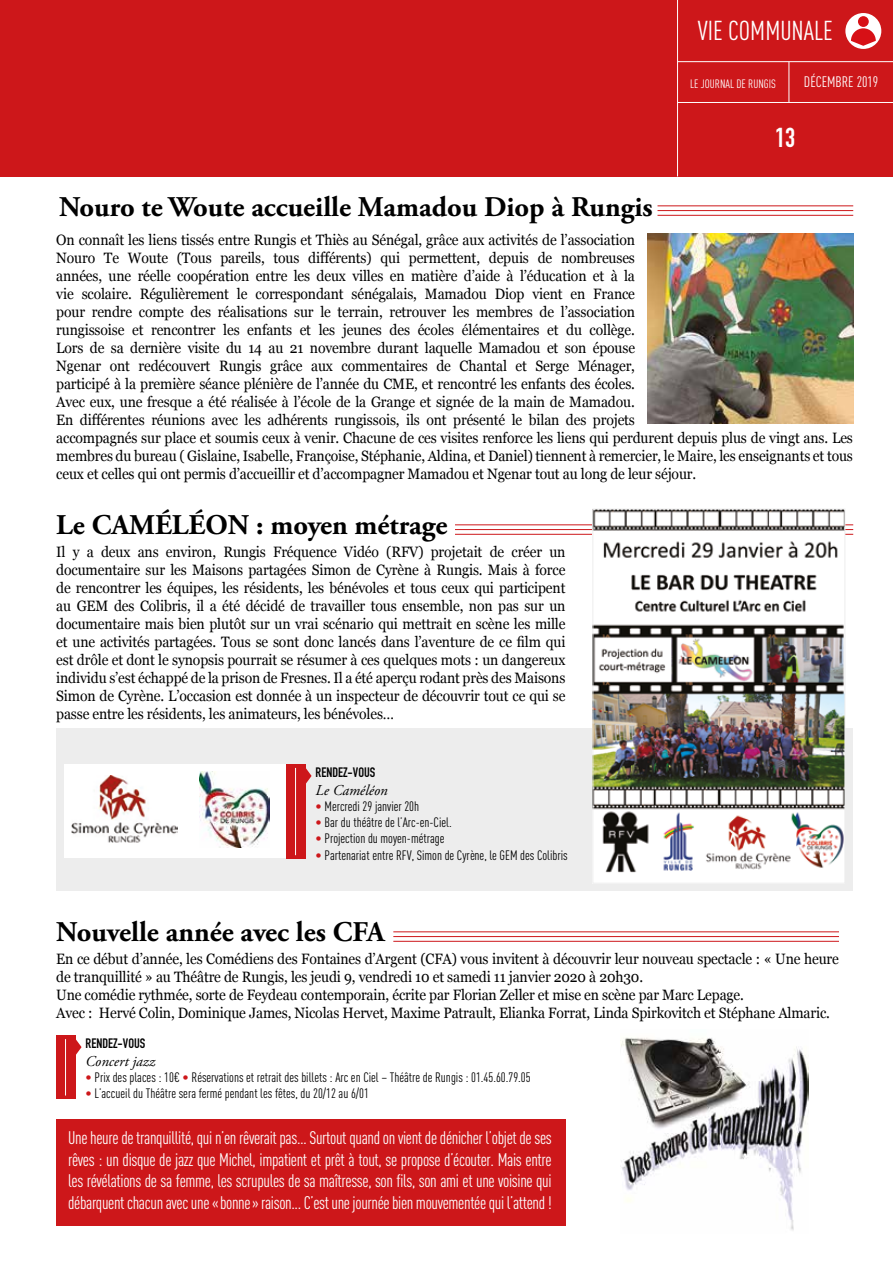
<style>
.page{position:relative;width:893px;height:1263px;background:#fff}
.page>*{position:absolute;margin:0;border:0;box-sizing:border-box;transform-origin:0 0}
.t1{font:700 28.5px "Adobe Garamond Pro";color:#000}
.t2{font:27px "DIN Cond";color:#fff}
.t3{font:700 27px "DIN Condensed";color:#fff}
.t4{font:18px/21.6px "DIN Cond";letter-spacing:-.02em;color:#fff;text-align:justify}
.t5{font:15px/18px "Georgia";letter-spacing:-.01em;color:#000;scale:.93 1}
.t6{font:italic 15px "Adobe Garamond Pro";color:#000}
.t7{font:15px "DIN Cond";color:#fff}
.t8{font:13.5px "DIN Cond";color:#000}
.t9{font:700 13.5px "DIN Condensed";color:#000}
.t10{font:12px "DIN Cond";color:#fff}
.s1{color:#cd171a}
</style>
<div class="page">
<div style="left:677px;top:0;width:216px;height:176px;background:#cd171a"></div>
<hr style="left:677px;top:61px;width:216px;height:1px;background:#fff">
<hr style="left:677px;top:102px;width:216px;height:1px;background:#fff">
<hr style="left:789px;top:62px;width:1px;height:41px;background:#fff">
<div style="left:845px;top:13px;width:36px;height:36px;background:#fff;border-radius:50%"></div>
<svg style="left:851px;top:28px;width:25px;height:18px"></svg>
<div style="left:858px;top:16px;width:11px;height:11px;background:#d71016;border-radius:50%"></div>
<div style="left:56px;top:728px;width:797px;height:162px;background:#ededed"></div>
<div style="left:286px;top:764px;width:19px;height:94px;background:#cd171a"></div>
<svg style="left:305px;top:766px;width:7px;height:19px"></svg>
<hr style="left:295px;top:768px;width:1px;height:87px;background:#fff">
<hr style="left:393px;top:941px;width:446px;height:1px;background:#cd171a">
<hr style="left:393px;top:936px;width:446px;height:1px;background:#cd171a">
<hr style="left:393px;top:931px;width:446px;height:1px;background:#cd171a">
<hr style="left:455px;top:534px;width:398px;height:1px;background:#cd171a">
<hr style="left:455px;top:529px;width:398px;height:1px;background:#cd171a">
<hr style="left:455px;top:524px;width:398px;height:1px;background:#cd171a">
<hr style="left:657px;top:215px;width:196px;height:1px;background:#cd171a">
<hr style="left:657px;top:210px;width:196px;height:1px;background:#cd171a">
<hr style="left:657px;top:205px;width:196px;height:1px;background:#cd171a">
<hr style="left:677px;top:0;width:1px;height:176px;background:#fff">
<div style="left:0;top:0;width:677px;height:176px;background:#cd171a"></div>
<img style="left:648px;top:234px;width:205px;height:189px">
<div style="left:56px;top:1119px;width:510px;height:106px;background:#cd171a"></div>
<div style="left:56px;top:1035px;width:19px;height:63px;background:#cd171a"></div>
<svg style="left:75px;top:1037px;width:7px;height:20px"></svg>
<hr style="left:65px;top:1039px;width:1px;height:56px;background:#fff">
<div style="left:593px;top:509px;width:252px;height:374px;background:#fff"></div>
<img style="left:594px;top:511px;width:249px;height:362px">
<div style="left:592px;top:509px;width:253px;height:375px;border:1px solid #ededed"></div>
<img style="left:621px;top:1037px;width:188px;height:194px">
<div style="left:64px;top:764px;width:115px;height:93px;background:#fff"></div>
<img style="left:72px;top:775px;width:106px;height:68px">
<div style="left:179px;top:764px;width:107px;height:93px;background:#fff"></div>
<img style="left:199px;top:772px;width:71px;height:76px">
<h2 class="t2" style="left:698px;top:15px;width:137px">VIE COMMUNALE</h2>
<p class="t10" style="left:690px;top:76px;width:87px">LE JOURNAL DE RUNGIS</p>
<p class="t7" style="left:804px;top:73px;width:76px">DÉCEMBRE 2019</p>
<h1 class="t1" style="left:59px;top:191px;width:595px">Nouro te Woute accueille Mamadou Diop à Rungis</h1>
<h2 class="t3" style="left:775px;top:119px;width:22px">13</h2>
<p class="t5" style="left:56px;top:230px;width:858px">On connaît les liens tissés entre Rungis et Thiès au Sénégal, grâce aux activités de l’association<br>Nouro Te Woute (Tous pareils, tous différents) qui permettent, depuis de nombreuses<br>années, une réelle coopération entre les deux villes en matière d’aide à l’éducation et à la<br>vie scolaire. Régulièrement le correspondant sénégalais, Mamadou Diop vient en France<br>pour rendre compte des réalisations sur le terrain, retrouver les membres de l’association<br>rungissoise et rencontrer les enfants et les jeunes des écoles élémentaires et du collège.<br>Lors de sa dernière visite du 14 au 21 novembre durant laquelle Mamadou et son épouse<br>Ngenar ont redécouvert Rungis grâce aux commentaires de Chantal et Serge Ménager,<br>participé à la première séance plénière de l’année du CME, et rencontré les enfants des écoles.<br>Avec eux, une fresque a été réalisée à l’école de la Grange et signée de la main de Mamadou.<br>En différentes réunions avec les adhérents rungissois, ils ont présenté le bilan des projets<br>accompagnés sur place et soumis ceux à venir. Chacune de ces visites renforce les liens qui perdurent depuis plus de vingt ans. Les membres du bureau ( Gislaine, Isabelle, Françoise, Stéphanie, Aldina, et Daniel) tiennent à remercier, le Maire, les enseignants et tous ceux et celles qui ont permis d’accueillir et d’accompagner Mamadou et Ngenar tout au long de leur séjour.</p>
<h1 class="t1" style="left:56px;top:508px;width:393px">Le CAMÉLÉON : moyen métrage</h1>
<p class="t5" style="left:56px;top:542px;width:549px;text-align:justify">Il y a deux ans environ, Rungis Fréquence Vidéo (RFV) projetait de créer un documentaire sur les Maisons partagées Simon de Cyrène à Rungis. Mais à force de rencontrer les équipes, les résidents, les bénévoles et tous ceux qui participent au GEM des Colibris, il a été décidé de travailler tous ensemble, non pas sur un documentaire mais bien plutôt sur un vrai scénario qui mettrait en scène les mille et une activités partagées. Tous se sont donc lancés dans l’aventure de ce film qui est drôle et dont le synopsis pourrait se résumer à ces quelques mots : un dangereux individu s’est échappé de la prison de Fresnes. Il a été aperçu rodant près des Maisons Simon de Cyrène. L’occasion est donnée à un inspecteur de découvrir tout ce qui se passe entre les résidents, les animateurs, les bénévoles…</p>
<p class="t9" style="left:316px;top:763px;width:61px">RENDEZ-VOUS</p>
<p class="t6" style="left:316px;top:781px;width:73px">Le Caméléon</p>
<p class="t8" style="left:316px;top:798px;width:105px"><span class="s1">•</span> Mercredi 29 janvier 20h</p>
<p class="t8" style="left:316px;top:815px;width:138px"><span class="s1">•</span> Bar du théâtre de l’Arc-en-Ciel.</p>
<p class="t8" style="left:316px;top:831px;width:130px"><span class="s1">•</span> Projection du moyen-métrage</p>
<p class="t8" style="left:316px;top:847px;width:254px"><span class="s1">•</span> Partenariat entre RFV, Simon de Cyrène, le GEM des Colibris</p>
<h1 class="t1" style="left:56px;top:915px;width:330px">Nouvelle année avec les CFA</h1>
<p class="t5" style="left:56px;top:949px;width:843px">En ce début d’année, les Comédiens des Fontaines d’Argent (CFA) vous invitent à découvrir leur nouveau spectacle : « Une heure de tranquillité » au Théâtre de Rungis, les jeudi 9, vendredi 10 et samedi 11 janvier 2020 à 20h30.<br>Une comédie rythmée, sorte de Feydeau contemporain, écrite par Florian Zeller et mise en scène par Marc Lepage.<br>Avec : Hervé Colin, Dominique James, Nicolas Hervet, Maxime Patrault, Elianka Forrat, Linda Spirkovitch et Stéphane Almaric.</p>
<p class="t9" style="left:86px;top:1034px;width:61px">RENDEZ-VOUS</p>
<p class="t6" style="left:86px;top:1052px;width:71px">Concert jazz</p>
<p class="t8" style="left:86px;top:1070px;width:447px"><span class="s1">•</span> Prix des places : 10€ <span class="s1">•</span> Réservations et retrait des billets : Arc en Ciel – Théâtre de Rungis : 01.45.60.79.05</p>
<p class="t8" style="left:86px;top:1086px;width:285px"><span class="s1">•</span> L’accueil du Théâtre sera fermé pendant les fêtes, du 20/12 au 6/01</p>
<p class="t4" style="left:68px;top:1127px;width:485px">Une heure de tranquillité, qui n’en rêverait pas… Surtout quand on vient de dénicher l’objet de ses rêves : un disque de jazz que Michel, impatient et prêt à tout, se propose d’écouter. Mais entre les révélations de sa femme, les scrupules de sa maîtresse, son fils, son ami et une voisine qui débarquent chacun avec une «bonne» raison... C’est une journée bien mouvementée qui l’attend !</p>
</div>
